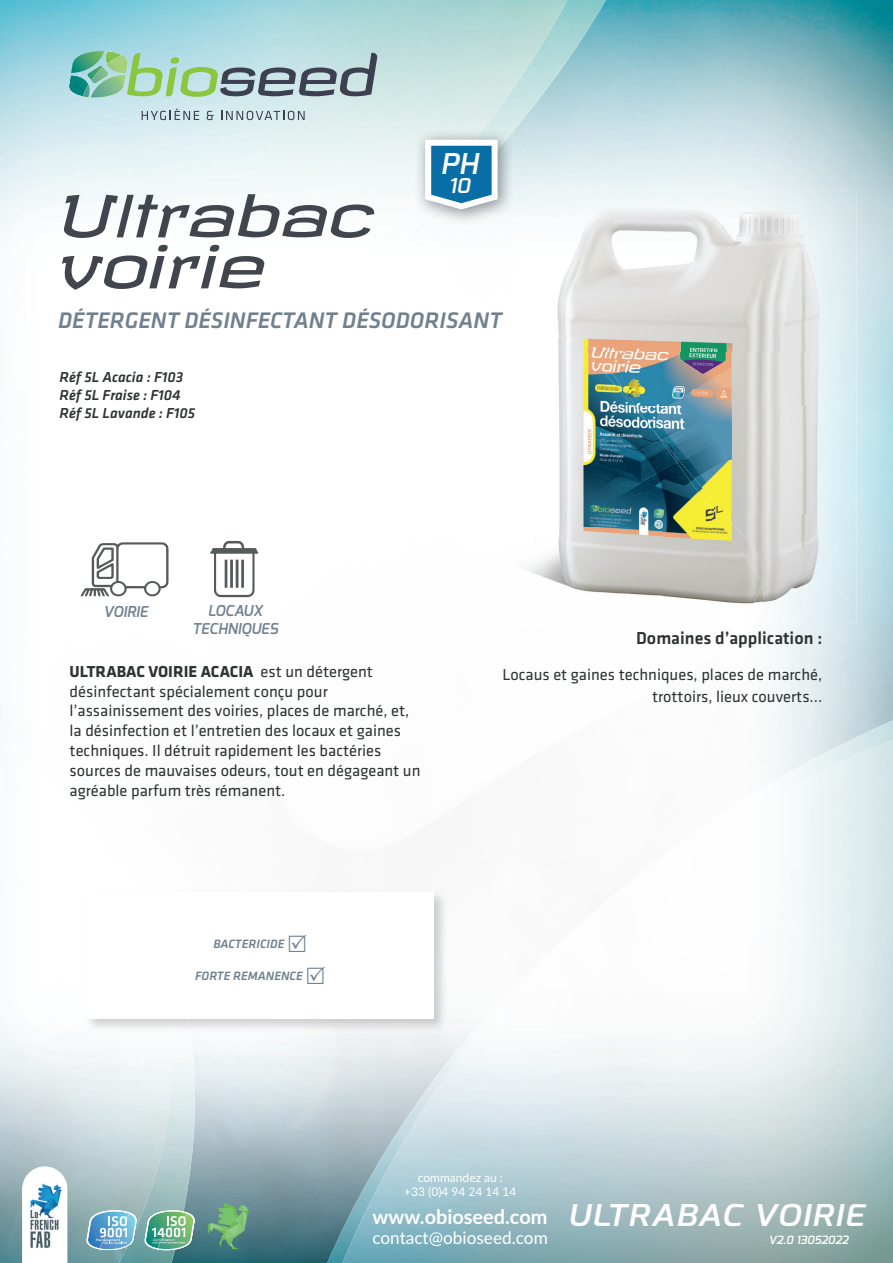
<style>
.page{position:relative;width:893px;height:1263px;background:#fff}
.page>*{position:absolute;margin:0;border:0;box-sizing:border-box;transform-origin:0 0}
.t1{font:italic 58.05px/51px "Revalia";color:#41464e}
.t2{font:italic 600 30px "Exo";letter-spacing:.04em;color:#fff;scale:1.17 1}
.t3{font:italic 600 28.65px "Exo";color:#fff;scale:1.05 1}
.t4{font:italic 500 23.4px "Klavika";color:#71818f}
.t5{font:italic 600 20.4px "Exo";color:#fff;scale:1.05 1}
.t6{font:700 19.95px "Lato";color:#fff}
.t7{font:500 18px "Klavika";color:#2e3332}
.t8{font:17.25px "Lato";color:#fff}
.t9{font:16.5px/19.8px "Klavika";color:#2e3332}
.t10{font:italic 500 15px/18px "Klavika";color:#2e3332}
.t11{font:italic 600 15px/18px "Exo";color:#71818f;text-align:center}
.t12{font:italic 500 12.6px "Klavika";color:#71818f}
.t13{font:12px/14.4px "Lato";color:#fff;text-align:center}
.t14{font:italic 600 11.4px "Exo";color:#fff}
.s1{font-weight:700}
</style>
<div class="page">
<img style="left:617px;top:0;width:276px;height:191px">
<img style="left:197px;top:1034px;width:127px;height:229px">
<img style="left:172px;top:1041px;width:25px;height:222px">
<img style="left:0;top:725px;width:4px;height:13px">
<img style="left:0;top:1018px;width:71px;height:245px">
<img style="left:71px;top:1049px;width:51px;height:214px">
<img style="left:122px;top:1058px;width:50px;height:205px">
<img style="left:324px;top:1032px;width:118px;height:231px">
<img style="left:748px;top:716px;width:145px;height:69px">
<img style="left:749px;top:736px;width:144px;height:527px">
<img style="left:442px;top:1026px;width:51px;height:237px">
<img style="left:390px;top:1080px;width:52px;height:183px">
<img style="left:340px;top:1162px;width:51px;height:101px">
<img style="left:514px;top:0;width:103px;height:191px">
<img style="left:0;top:0;width:273px;height:240px">
<img style="left:273px;top:0;width:255px;height:134px">
<img style="left:527px;top:0;width:42px;height:69px">
<img style="left:414px;top:129px;width:100px;height:96px">
<img style="left:414px;top:129px;width:69px;height:79px">
<svg style="left:425px;top:140px;width:73px;height:69px"></svg>
<img style="left:170px;top:890px;width:21px;height:142px">
<div style="left:87px;top:892px;width:347px;height:126px;background:#fff"></div>
<img style="left:515px;top:191px;width:293px;height:161px">
<img style="left:808px;top:191px;width:49px;height:323px">
<img style="left:663px;top:352px;width:145px;height:54px">
<img style="left:663px;top:406px;width:145px;height:54px">
<img style="left:715px;top:460px;width:93px;height:54px">
<img style="left:764px;top:514px;width:93px;height:108px">
<img style="left:515px;top:330px;width:63px;height:8px">
<img style="left:712px;top:441px;width:3px;height:69px">
<img style="left:714px;top:501px;width:50px;height:82px">
<img style="left:762px;top:583px;width:3px;height:39px">
<img style="left:515px;top:338px;width:148px;height:258px">
<img style="left:662px;top:432px;width:50px;height:169px">
<img style="left:712px;top:510px;width:50px;height:112px">
<img style="left:514px;top:191px;width:1px;height:22px">
<svg style="left:142px;top:108px;width:57px;height:12px"></svg>
<svg style="left:207px;top:111px;width:7px;height:9px"></svg>
<svg style="left:221px;top:111px;width:84px;height:9px"></svg>
<svg style="left:69px;top:51px;width:309px;height:46px;background:#99beb0"></svg>
<svg style="left:22px;top:1166px;width:45px;height:97px"></svg>
<img style="left:29px;top:1183px;width:33px;height:66px">
<svg style="left:86px;top:1210px;width:51px;height:40px;background:#86b8d4"></svg>
<svg style="left:144px;top:1210px;width:51px;height:40px;background:#7fba9c"></svg>
<img style="left:204px;top:1201px;width:50px;height:49px">
<img style="left:80px;top:542px;width:89px;height:55px">
<img style="left:210px;top:540px;width:49px;height:58px">
<h1 class="t1" style="left:54px;top:187px;width:336px">Ultrabac voirie</h1>
<h3 class="t3" style="left:441px;top:148px;width:37px">PH</h3>
<p class="t5" style="left:448px;top:174px;width:22px">10</p>
<h3 class="t4" style="left:58px;top:306px;width:445px">DÉTERGENT DÉSINFECTANT DÉSODORISANT</h3>
<p class="t10" style="left:60px;top:368px;width:137px">Réf 5L Acacia : F103<br>Réf 5L Fraise : F104<br>Réf 5L Lavande : F105</p>
<p class="t11" style="left:103px;top:602px;width:46px">VOIRIE</p>
<p class="t11" style="left:192px;top:602px;width:87px">LOCAUX<br>TECHNIQUES</p>
<p class="t9" style="left:70px;top:663px;width:352px"><span class="s1">ULTRABAC VOIRIE ACACIA</span> est un détergent désinfectant spécialement conçu pour l’assainissement des voiries, places de marché, et, la désinfection et l’entretien des locaux et gaines techniques. Il détruit rapidement les bactéries sources de mauvaises odeurs, tout en dégageant un agréable parfum très rémanent.</p>
<p class="t12" style="left:213px;top:936px;width:72px">BACTERICIDE</p>
<p class="t12" style="left:195px;top:969px;width:109px">FORTE REMANENCE</p>
<p class="t7" style="left:636px;top:628px;width:188px">Domaines d’application :</p>
<p class="t9" style="left:502px;top:664px;width:321px;line-height:22.5px;text-align:right">Locaus et gaines techniques, places de marché, trottoirs, lieux couverts...</p>
<p class="t13" style="left:404px;top:1170px;width:114px">commandez au :<br>+33 (0)4 94 24 14 14</p>
<p class="t6" style="left:372px;top:1205px;width:177px">www.obioseed.com</p>
<p class="t8" style="left:372px;top:1228px;width:177px">contact@obioseed.com</p>
<p class="t14" style="left:769px;top:1233px;width:81px">V2.0 13052022</p>
<h2 class="t2" style="left:567px;top:1198px;width:255px">ULTRABAC VOIRIE</h2>
</div>
